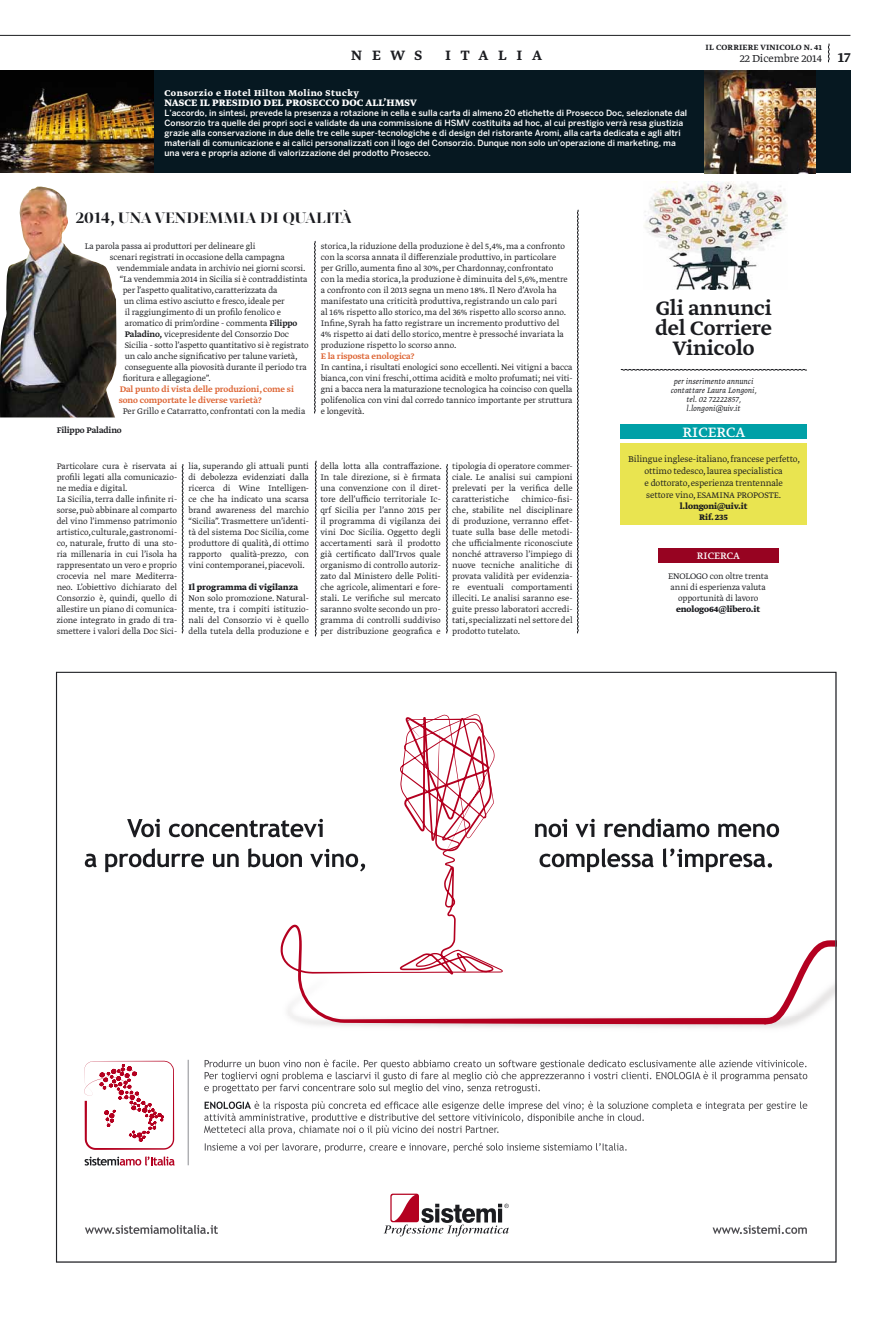
<style>
.page{position:relative;width:893px;height:1333px;background:#fff}
.page>*{position:absolute;margin:0;border:0;box-sizing:border-box;transform-origin:0 0}
.t1{font:500 23px/20px "Greta Text Std";color:#1b1c20;text-align:center}
.t2{font:500 18px "Greta Grande Std";letter-spacing:.01em;color:#1b1c20}
.t3{font:500 16px "Greta Text Std";letter-spacing:.735em;color:#1b1c20}
.t4{font:16px "Greta Text Std";color:#fff}
.t5{font:300 12px "Greta Text Std";letter-spacing:-.01em;color:#1b1c20}
.t6{font:700 11px "Greta Text Std";letter-spacing:.01em;color:#fff}
.t7{font:11px "Greta Text Std";color:#fff}
.t8{font:10px/12px "Greta Text Std Light Min";letter-spacing:-.01em;color:#1b1c20}
.t9{font:700 10px "Greta Text Std";letter-spacing:.05em;color:#fff}
.t10{font:9.5px/11px "Greta Text Std Light Min";letter-spacing:-.005em;color:#1b1c20;text-align:justify}
.t11{font:500 9.5px "Greta Text Std";letter-spacing:-.005em;color:#dd6433}
.t12{font:9.5px/11px "Greta Txt Std Bol Plus";letter-spacing:-.01em;color:#1b1c20;text-align:center}
.t13{font:500 9.5px "Greta Text Std";letter-spacing:-.01em;color:#1b1c20}
.t14{font:9px/9px "Greta Text Std Light Italic Min";color:#1b1c20;text-align:center}
.t15{font:500 9px "Greta Text Std";letter-spacing:.02em;color:#1b1c20}
.t16{font:500 8.5px/10px "Benton Sans";color:#fff}
.s1{font-weight:500;font-size:16px}
.s2{font-family:"Greta Text Std";font-weight:500}
.s3{font-family:"Greta Txt Std Bol Plus"}
.s4{font-family:"Greta Text Std";font-weight:500;color:#dd6433}
.s5{font-size:9.5px}
</style>
<div class="page">
<div style="left:0;top:71px;width:850px;height:102px;background:#061821"></div>
<svg style="left:828px;top:43px;width:2px;height:20px"></svg>
<hr style="left:0;top:35px;width:850px;height:1px;background:#1b1c20">
<svg style="left:446px;top:464px;width:2px;height:169px"></svg>
<svg style="left:577px;top:209px;width:2px;height:424px"></svg>
<svg style="left:182px;top:464px;width:1px;height:169px"></svg>
<svg style="left:314px;top:241px;width:2px;height:173px"></svg>
<svg style="left:85px;top:848px;width:233px;height:24px"></svg>
<svg style="left:127px;top:818px;width:191px;height:19px"></svg>
<svg style="left:85px;top:1224px;width:133px;height:9px"></svg>
<svg style="left:712px;top:1225px;width:95px;height:8px"></svg>
<svg style="left:205px;top:1142px;width:422px;height:10px"></svg>
<svg style="left:204px;top:1101px;width:603px;height:33px"></svg>
<svg style="left:204px;top:1059px;width:603px;height:34px"></svg>
<svg style="left:539px;top:848px;width:233px;height:24px"></svg>
<svg style="left:535px;top:818px;width:244px;height:19px"></svg>
<div style="left:390px;top:1192px;width:30px;height:30px;border:1px solid #fff;border-radius:3px"></div>
<svg style="left:390px;top:1193px;width:29px;height:29px"></svg>
<svg style="left:384px;top:1194px;width:125px;height:42px"></svg>
<hr style="left:188px;top:1059px;width:1px;height:106px;background:#aeafb2">
<svg style="left:84px;top:1060px;width:90px;height:89px"></svg>
<svg style="left:85px;top:1156px;width:90px;height:9px"></svg>
<img style="left:310px;top:1024px;width:484px;height:4px">
<svg style="left:318px;top:714px;width:177px;height:210px"></svg>
<svg style="left:407px;top:718px;width:85px;height:133px"></svg>
<svg style="left:766px;top:940px;width:68px;height:84px"></svg>
<svg style="left:280px;top:924px;width:486px;height:100px"></svg>
<img style="left:0;top:186px;width:116px;height:231px">
<div style="left:658px;top:548px;width:120px;height:14px;background:#970321"></div>
<div style="left:620px;top:443px;width:187px;height:82px;background:#e9e450"></div>
<div style="left:620px;top:424px;width:187px;height:14px;background:#00a0a7"></div>
<svg style="left:620px;top:369px;width:187px;height:1px"></svg>
<img style="left:644px;top:181px;width:144px;height:108px">
<img style="left:0;top:71px;width:153px;height:102px">
<img style="left:704px;top:71px;width:111px;height:102px">
<svg style="left:315px;top:460px;width:2px;height:176px"></svg>
<p class="t3" style="left:351px;top:45px;width:73px">news</p>
<p class="t3" style="left:445px;top:45px;width:96px">italia</p>
<p class="t9" style="left:165px;top:87px;width:196px">Consorzio e Hotel Hilton Molino Stucky</p>
<p class="t6" style="left:165px;top:97px;width:8px">NASCE</p>
<p class="t6" style="left:200px;top:97px;width:27px">IL PRESIDIO</p>
<p class="t6" style="left:264px;top:97px;width:8px">DEL</p>
<p class="t6" style="left:286px;top:97px;width:15px">PROSECCO</p>
<p class="t6" style="left:342px;top:97px;width:9px">DOC</p>
<p class="t6" style="left:365px;top:97px;width:38px">all’HMSV</p>
<p class="t16" style="left:165px;top:108px;width:524px">L’accordo, in sintesi, prevede la presenza a rotazione in cella e sulla carta di almeno 20 etichette di Prosecco Doc, selezionate dal Consorzio tra quelle dei propri soci e validate da una commissione di HSMV costituita ad hoc, al cui prestigio verrà resa giustizia grazie alla conservazione in due delle tre celle super-tecnologiche e di design del ristorante Aromi, alla carta dedicata e agli altri materiali di comunicazione e ai calici personalizzati con il logo del Consorzio. Dunque non solo un’operazione di marketing, ma una vera e propria azione di valorizzazione del prodotto Prosecco.</p>
<p class="t15" style="left:706px;top:42px;width:118px">il corriere vinicolo n. 41</p>
<p class="t5" style="left:740px;top:52px;width:112px">22 Dicembre 2014 <span class="s1">17</span></p>
<p class="t2" style="left:76px;top:207px;width:277px">2014, UNA VENDEMMIA DI QUALITÀ</p>
<p class="t10" style="left:85px;top:241px;width:172px">La parola passa ai produttori per delineare gli</p>
<p class="t10" style="left:110px;top:252px;width:177px">scenari registrati in occasione della campagna</p>
<p class="t10" style="left:117px;top:263px;width:190px">vendemmiale andata in archivio nei giorni scorsi.</p>
<p class="t10" style="left:120px;top:274px;width:189px">“La vendemmia 2014 in Sicilia si è contraddistinta</p>
<p class="t10" style="left:123px;top:285px;width:156px">per l’aspetto qualitativo, caratterizzata da</p>
<p class="t10" style="left:124px;top:296px;width:162px">un clima estivo asciutto e fresco, ideale per</p>
<p class="t10" style="left:125px;top:307px;width:158px">il raggiungimento di un profilo fenolico e</p>
<p class="t10" style="left:125px;top:318px;width:174px">aromatico di prim’ordine - commenta <span class="s2">Filippo</span></p>
<p class="t10" style="left:125px;top:329px;width:166px"><span class="s2">Paladino,</span> vicepresidente del Consorzio Doc</p>
<p class="t10" style="left:125px;top:340px;width:185px">Sicilia - sotto l’aspetto quantitativo si è registrato</p>
<p class="t10" style="left:125px;top:351px;width:175px">un calo anche significativo per talune varietà,</p>
<p class="t10" style="left:125px;top:362px;width:184px">conseguente alla piovosità durante il periodo tra</p>
<p class="t10" style="left:123px;top:373px;width:90px">fioritura e allegagione”.</p>
<p class="t11" style="left:120px;top:383px;width:176px">Dal punto di vista delle produzioni, come si</p>
<p class="t11" style="left:119px;top:394px;width:144px">sono comportate le diverse varietà?</p>
<p class="t10" style="left:123px;top:406px;width:184px">Per Grillo e Catarratto, confrontati con la media</p>
<p class="t13" style="left:57px;top:424px;width:67px">Filippo Paladino</p>
<p class="t10" style="left:57px;top:461px;width:122px;text-align:left">Particolare cura è riservata ai profili legati alla comunicazio&shy;ne media e digital.<br>La Sicilia, terra dalle infinite ri&shy;sorse, può abbinare al comparto del vino l’immenso patrimonio artistico, culturale, gastronomi&shy;co, naturale, frutto di una sto&shy;ria millenaria in cui l’isola ha rappresentato un vero e proprio crocevia nel mare Mediterra&shy;neo. L’obiettivo dichiarato del<br>Consorzio è, quindi, quello di allestire un piano di comunica&shy;zione integrato in grado di tra&shy;smettere i valori della Doc Sici-</p>
<p class="t10" style="left:189px;top:461px;width:122px">lia, superando gli attuali punti di debolezza evidenziati dalla ricerca di Wine Intelligen&shy;ce che ha indicato una scarsa brand awareness del marchio “Sicilia”. Trasmettere un’identi&shy;tà del sistema Doc Sicilia, come produttore di qualità, di ottimo rapporto qualità-prezzo, con vini contemporanei, piacevoli.</p>
<p class="t10" style="left:189px;top:582px;width:122px;text-align:left"><span class="s3">Il programma di vigilanza<br></span>Non solo promozione. Natural&shy;mente, tra i compiti istituzio&shy;nali del Consorzio vi è quello della tutela della produzione e</p>
<p class="t10" style="left:321px;top:241px;width:253px;text-align:left">storica, la riduzione della produzione è del 5,4%, ma a confronto con la scorsa annata il differenziale produttivo, in particolare<br>per Grillo, aumenta fino al 30%, per Chardonnay, confrontato<br>con la media storica, la produzione è diminuita del 5,6%, mentre a confronto con il 2013 segna un meno 18%. Il Nero d’Avola ha manifestato una criticità produttiva, registrando un calo pari<br>al 16% rispetto allo storico, ma del 36% rispetto allo scorso anno.<br>Infine, Syrah ha fatto registrare un incremento produttivo del<br>4% rispetto ai dati dello storico, mentre è pressoché invariata la produzione rispetto lo scorso anno.<br><span class="s4">E la risposta enologica?<br></span>In cantina, i risultati enologici sono eccellenti. Nei vitigni a bacca bianca, con vini freschi, ottima acidità e molto profumati; nei viti&shy;gni a bacca nera la maturazione tecnologica ha coinciso con quella polifenolica con vini dal corredo tannico importante per struttura e longevità.</p>
<p class="t10" style="left:320px;top:461px;width:123px">della lotta alla contraffazione.<br>In tale direzione, si è firmata una convenzione con il diret&shy;tore dell’ufficio territoriale Ic&shy;qrf Sicilia per l’anno 2015 per il programma di vigilanza dei vini Doc Sicilia. Oggetto degli accertamenti sarà il prodotto già certificato dall’Irvos quale organismo di controllo autoriz&shy;zato dal Ministero delle Politi&shy;che agricole, alimentari e fore&shy;stali. Le verifiche sul mercato saranno svolte secondo un pro&shy;gramma di controlli suddiviso per distribuzione geografica e</p>
<p class="t10" style="left:452px;top:461px;width:122px">tipologia di operatore commer&shy;ciale. Le analisi sui campioni prelevati per la verifica delle caratteristiche</p>
<p class="t10" style="left:452px;top:494px;width:122px;text-indent:69px">chimico–fisi&shy;che, stabilite nel disciplinare di produzione, verranno effet&shy;tuate sulla base delle metodi&shy;che ufficialmente riconosciute nonché attraverso l’impiego di nuove tecniche analitiche di provata validità per evidenzia&shy;re eventuali comportamenti illeciti. Le analisi saranno ese&shy;guite presso laboratori accredi&shy;tati, specializzati nel settore del prodotto tutelato.</p>
<p class="t1" style="left:655px;top:299px;width:118px">Gli annunci del Corriere<br>Vinicolo</p>
<p class="t14" style="left:671px;top:377px;width:88px">per inserimento annunci contattare Laura Longoni, tel. 02 72222857, l.longoni@uiv.it</p>
<p class="t4" style="left:682px;top:423px;width:62px">RICERCA</p>
<p class="t8" style="left:644px;top:453px;width:157px;text-indent:-16px">Bilingue inglese-italiano, francese perfetto, ottimo tedesco, laurea specialistica<br>e dottorato, esperienza trentennale settore vino, <span class="s5">esamina</span></p>
<p class="t10" style="left:737px;top:489px;width:7px">proposte</p>
<p class="t10" style="left:779px;top:489px;width:4px">.</p>
<p class="t12" style="left:680px;top:500px;width:69px">l.longoni@uiv.it<br>Rif. 235</p>
<p class="t7" style="left:697px;top:549px;width:43px">RICERCA</p>
<p class="t10" style="left:668px;top:571px;width:102px;text-align:center">ENOLOGO con oltre trenta anni di esperienza valuta opportunità di lavoro <span class="s3">enologo64@libero.it</span></p>
</div>
